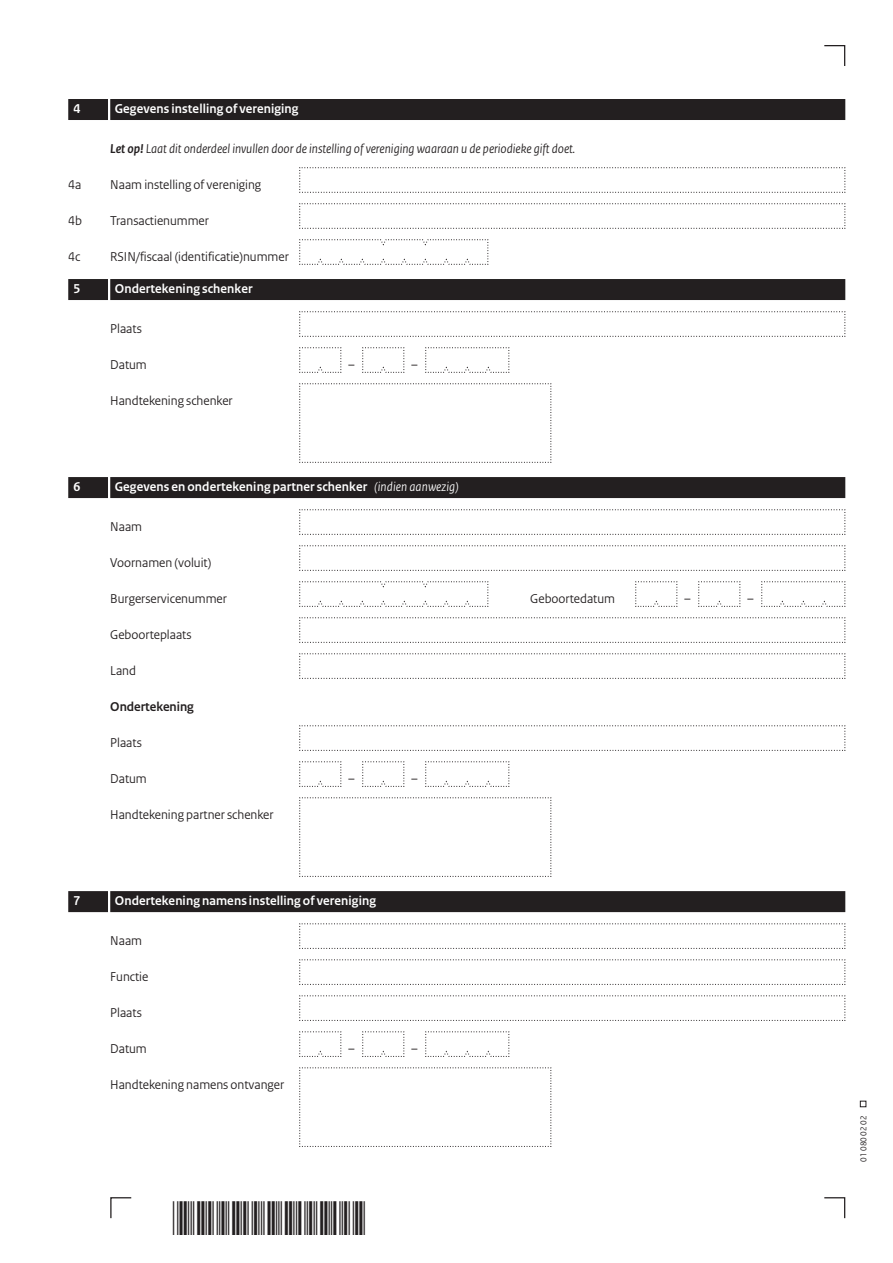
<style>
.page{position:relative;width:893px;height:1263px;background:#fff}
.page>*{position:absolute;margin:0;border:0;box-sizing:border-box;transform-origin:0 0}
.t1{font:13.5px "Rijksoverheid Sans Heading";color:#231f20}
.t2{font:700 13.5px "Rijksoverheid Sans Heading";letter-spacing:.01em;color:#fff}
.t3{font:italic 13.5px "Rijksoverheid Sans Heading";color:#231f20}
.t4{font:700 13.5px "Rijksoverheid Sans Heading";color:#231f20}
.t5{font:9px "Rijksoverheid Sans Heading";color:#231f20}
.s1{font-weight:700}
.s2{font-weight:400;font-style:italic}
</style>
<div class="page">
<svg style="left:824px;top:1197px;width:22px;height:22px"></svg>
<svg style="left:110px;top:1197px;width:22px;height:22px"></svg>
<svg style="left:860px;top:1101px;width:6px;height:6px"></svg>
<svg style="left:824px;top:45px;width:22px;height:21px"></svg>
<div style="left:110px;top:99px;width:735px;height:21px;background:#231f20"></div>
<div style="left:68px;top:99px;width:40px;height:21px;background:#231f20"></div>
<div style="left:110px;top:279px;width:735px;height:21px;background:#231f20"></div>
<div style="left:68px;top:279px;width:40px;height:21px;background:#231f20"></div>
<div style="left:110px;top:477px;width:735px;height:21px;background:#231f20"></div>
<div style="left:68px;top:477px;width:40px;height:21px;background:#231f20"></div>
<div style="left:110px;top:891px;width:735px;height:21px;background:#231f20"></div>
<div style="left:68px;top:891px;width:40px;height:21px;background:#231f20"></div>
<svg style="left:299px;top:167px;width:547px;height:26px"></svg>
<svg style="left:299px;top:203px;width:547px;height:26px"></svg>
<svg style="left:299px;top:239px;width:190px;height:26px"></svg>
<svg style="left:299px;top:311px;width:547px;height:26px"></svg>
<svg style="left:299px;top:347px;width:43px;height:26px"></svg>
<svg style="left:362px;top:347px;width:43px;height:26px"></svg>
<svg style="left:425px;top:347px;width:85px;height:26px"></svg>
<svg style="left:299px;top:383px;width:253px;height:80px"></svg>
<svg style="left:299px;top:509px;width:547px;height:26px"></svg>
<svg style="left:299px;top:545px;width:547px;height:26px"></svg>
<svg style="left:299px;top:581px;width:190px;height:26px"></svg>
<svg style="left:635px;top:581px;width:43px;height:26px"></svg>
<svg style="left:698px;top:581px;width:43px;height:26px"></svg>
<svg style="left:761px;top:581px;width:85px;height:26px"></svg>
<svg style="left:299px;top:617px;width:547px;height:26px"></svg>
<svg style="left:299px;top:653px;width:547px;height:26px"></svg>
<svg style="left:299px;top:725px;width:547px;height:26px"></svg>
<svg style="left:299px;top:761px;width:43px;height:26px"></svg>
<svg style="left:362px;top:761px;width:43px;height:26px"></svg>
<svg style="left:425px;top:761px;width:85px;height:26px"></svg>
<svg style="left:299px;top:797px;width:253px;height:80px"></svg>
<svg style="left:299px;top:923px;width:547px;height:26px"></svg>
<svg style="left:299px;top:959px;width:547px;height:26px"></svg>
<svg style="left:299px;top:995px;width:547px;height:26px"></svg>
<svg style="left:299px;top:1031px;width:43px;height:26px"></svg>
<svg style="left:362px;top:1031px;width:43px;height:26px"></svg>
<svg style="left:425px;top:1031px;width:85px;height:26px"></svg>
<svg style="left:299px;top:1067px;width:253px;height:80px"></svg>
<p class="t2" style="left:74px;top:101px;width:8px">4</p>
<p class="t2" style="left:115px;top:101px;width:185px">Gegevens instelling of vereniging</p>
<p class="t3" style="left:110px;top:141px;width:466px"><span class="s1">Let op!</span> Laat dit onderdeel invullen door de instelling of vereniging waaraan u de periodieke gift doet.</p>
<p class="t1" style="left:68px;top:177px;width:15px">4a</p>
<p class="t1" style="left:110px;top:177px;width:152px">Naam instelling of vereniging</p>
<p class="t1" style="left:68px;top:213px;width:15px">4b</p>
<p class="t1" style="left:110px;top:213px;width:100px">Transactienummer</p>
<p class="t1" style="left:68px;top:249px;width:14px">4c</p>
<p class="t1" style="left:110px;top:249px;width:180px">RSIN/fiscaal (identificatie)nummer</p>
<p class="t2" style="left:74px;top:281px;width:8px">5</p>
<p class="t2" style="left:115px;top:281px;width:139px">Ondertekening schenker</p>
<p class="t1" style="left:110px;top:321px;width:33px">Plaats</p>
<p class="t1" style="left:110px;top:357px;width:38px">Datum</p>
<p class="t1" style="left:348px;top:357px;width:8px">–</p>
<p class="t1" style="left:411px;top:357px;width:8px">–</p>
<p class="t1" style="left:110px;top:393px;width:124px">Handtekening schenker</p>
<p class="t2" style="left:74px;top:479px;width:8px">6</p>
<p class="t2" style="left:115px;top:479px;width:346px">Gegevens en ondertekening partner schenker <span class="s2">(indien aanwezig)</span></p>
<p class="t1" style="left:110px;top:519px;width:33px">Naam</p>
<p class="t1" style="left:110px;top:555px;width:103px">Voornamen (voluit)</p>
<p class="t1" style="left:110px;top:591px;width:118px">Burgerservicenummer</p>
<p class="t1" style="left:530px;top:591px;width:86px">Geboortedatum</p>
<p class="t1" style="left:684px;top:591px;width:8px">–</p>
<p class="t1" style="left:747px;top:591px;width:8px">–</p>
<p class="t1" style="left:110px;top:627px;width:83px">Geboorteplaats</p>
<p class="t1" style="left:110px;top:663px;width:27px">Land</p>
<p class="t4" style="left:110px;top:699px;width:85px">Ondertekening</p>
<p class="t1" style="left:110px;top:735px;width:33px">Plaats</p>
<p class="t1" style="left:110px;top:771px;width:38px">Datum</p>
<p class="t1" style="left:348px;top:771px;width:8px">–</p>
<p class="t1" style="left:411px;top:771px;width:8px">–</p>
<p class="t1" style="left:110px;top:807px;width:165px">Handtekening partner schenker</p>
<p class="t2" style="left:74px;top:893px;width:8px">7</p>
<p class="t2" style="left:115px;top:893px;width:263px">Ondertekening namens instelling of vereniging</p>
<p class="t1" style="left:110px;top:933px;width:33px">Naam</p>
<p class="t1" style="left:110px;top:969px;width:40px">Functie</p>
<p class="t1" style="left:110px;top:1005px;width:33px">Plaats</p>
<p class="t1" style="left:110px;top:1041px;width:38px">Datum</p>
<p class="t1" style="left:348px;top:1041px;width:8px">–</p>
<p class="t1" style="left:411px;top:1041px;width:8px">–</p>
<p class="t1" style="left:110px;top:1077px;width:176px">Handtekening namens ontvanger</p>
<p class="t5" style="left:858px;top:1161px;width:47px;rotate:-90deg">01 080 02 02</p>
</div>
